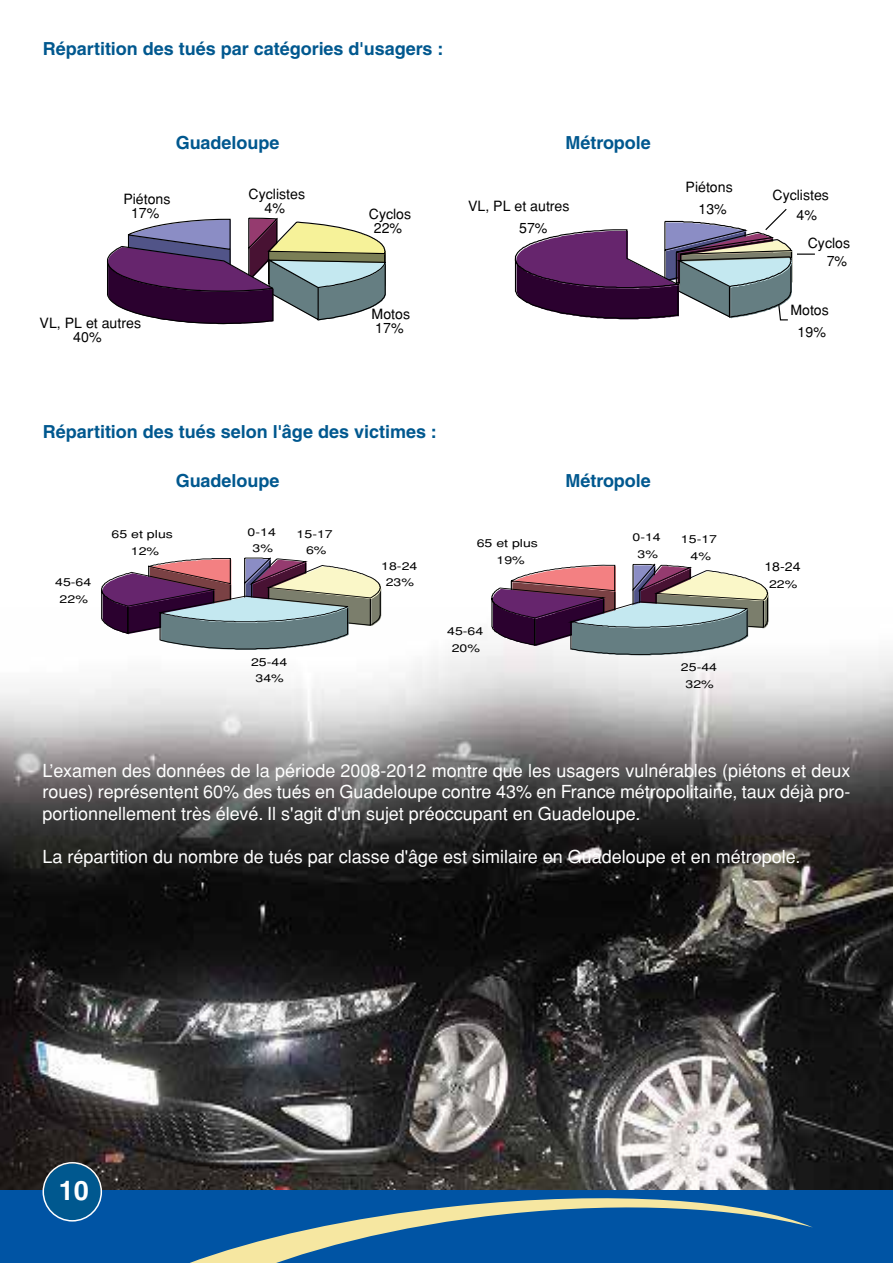
<style>
.page{position:relative;width:893px;height:1263px;background:#fff}
.page>*{position:absolute;margin:0;border:0;box-sizing:border-box;transform-origin:0 0}
.t1{font:700 27px "Helvetica";color:#fff}
.t2{font:18px/21.6px "Helvetica";color:#fff;text-align:justify}
.t3{font:700 18px "Helvetica";color:#00588f}
.t4{font:14.1px/14.4px "Helvetica";color:#000;text-align:center}
.t5{font:12.45px "Helvetica";color:#000;scale:1.14 1}
.t6{font:10.95px/16.5px "Helvetica";color:#000;text-align:center;scale:1.28 1}
</style>
<div class="page">
<img style="left:0;top:607px;width:893px;height:584px">
<div style="left:0;top:1191px;width:893px;height:72px;background:#0054a4"></div>
<svg style="left:75px;top:1198px;width:738px;height:65px"></svg>
<svg style="left:107px;top:217px;width:279px;height:108px"></svg>
<svg style="left:514px;top:208px;width:300px;height:113px"></svg>
<svg style="left:101px;top:557px;width:280px;height:93px"></svg>
<svg style="left:43px;top:1162px;width:59px;height:59px;background:#185e8d"></svg>
<svg style="left:491px;top:563px;width:278px;height:92px"></svg>
<p class="t3" style="left:43px;top:43px;width:402px">Répartition des tués par catégories d'usagers :</p>
<p class="t3" style="left:176px;top:136px;width:105px">Guadeloupe</p>
<p class="t3" style="left:565px;top:136px;width:87px">Métropole</p>
<p class="t4" style="left:123px;top:193px;width:49px">Piétons<br>17%</p>
<p class="t4" style="left:248px;top:188px;width:58px">Cyclistes<br>4%</p>
<p class="t4" style="left:369px;top:208px;width:44px">Cyclos<br>22%</p>
<p class="t4" style="left:372px;top:308px;width:40px">Motos</p>
<p class="t4" style="left:40px;top:317px;width:103px">VL, PL et autres</p>
<p class="t4" style="left:375px;top:323px;width:30px">17%</p>
<p class="t4" style="left:73px;top:331px;width:30px">40%</p>
<p class="t4" style="left:519px;top:196px;width:52px;line-height:22.4px;text-align:left;text-indent:-51px">VL, PL et autres<br>57%</p>
<p class="t3" style="left:43px;top:425px;width:396px">Répartition des tués selon l'âge des victimes :</p>
<p class="t3" style="left:176px;top:474px;width:105px">Guadeloupe</p>
<p class="t3" style="left:565px;top:474px;width:87px">Métropole</p>
<p class="t4" style="left:686px;top:177px;width:49px;line-height:22.4px">Piétons<br>13%</p>
<p class="t4" style="left:797px;top:187px;width:34px;line-height:19.6px;text-align:left;text-indent:-24px">Cyclistes<br>4%</p>
<p class="t4" style="left:808px;top:236px;width:44px;line-height:17.7px;text-align:right">Cyclos<br>7%</p>
<p class="t4" style="left:790px;top:300px;width:40px;line-height:22.4px">Motos<br>19%</p>
<p class="t6" style="left:55px;top:575px;width:30px">45-64<br>22%</p>
<p class="t6" style="left:112px;top:527px;width:49px">65 et plus<br>12%</p>
<p class="t6" style="left:248px;top:524px;width:24px">0-14<br>3%</p>
<p class="t6" style="left:297px;top:527px;width:30px">15-17<br>6%</p>
<p class="t6" style="left:251px;top:655px;width:30px">25-44<br>34%</p>
<p class="t6" style="left:381px;top:559px;width:30px">18-24<br>23%</p>
<p class="t6" style="left:497px;top:535px;width:34px;line-height:17px;text-align:left;text-indent:-20px">65 et plus<br>19%</p>
<p class="t6" style="left:447px;top:624px;width:30px;line-height:17px">45-64<br>20%</p>
<p class="t6" style="left:632px;top:529px;width:24px;line-height:17px">0-14<br>3%</p>
<p class="t6" style="left:681px;top:531px;width:30px;line-height:17px">15-17<br>4%</p>
<p class="t6" style="left:681px;top:660px;width:30px;line-height:17px">25-44<br>32%</p>
<p class="t5" style="left:764px;top:562px;width:33px">18-24</p>
<p class="t6" style="left:769px;top:577px;width:24px">22%</p>
<p class="t2" style="left:43px;top:761px;width:809px">L’examen des données de la période 2008-2012 montre que les usagers vulnérables (piétons et deux roues) représentent 60% des tués en Guadeloupe contre 43% en France métropolitaine, taux déjà pro&shy;portionnellement très élevé. Il s'agit d'un sujet préoccupant en Guadeloupe.</p>
<p class="t2" style="left:43px;top:847px;width:759px">La répartition du nombre de tués par classe d'âge est similaire en Guadeloupe et en métropole.</p>
<h1 class="t1" style="left:59px;top:1181px;width:31px">10</h1>
</div>
